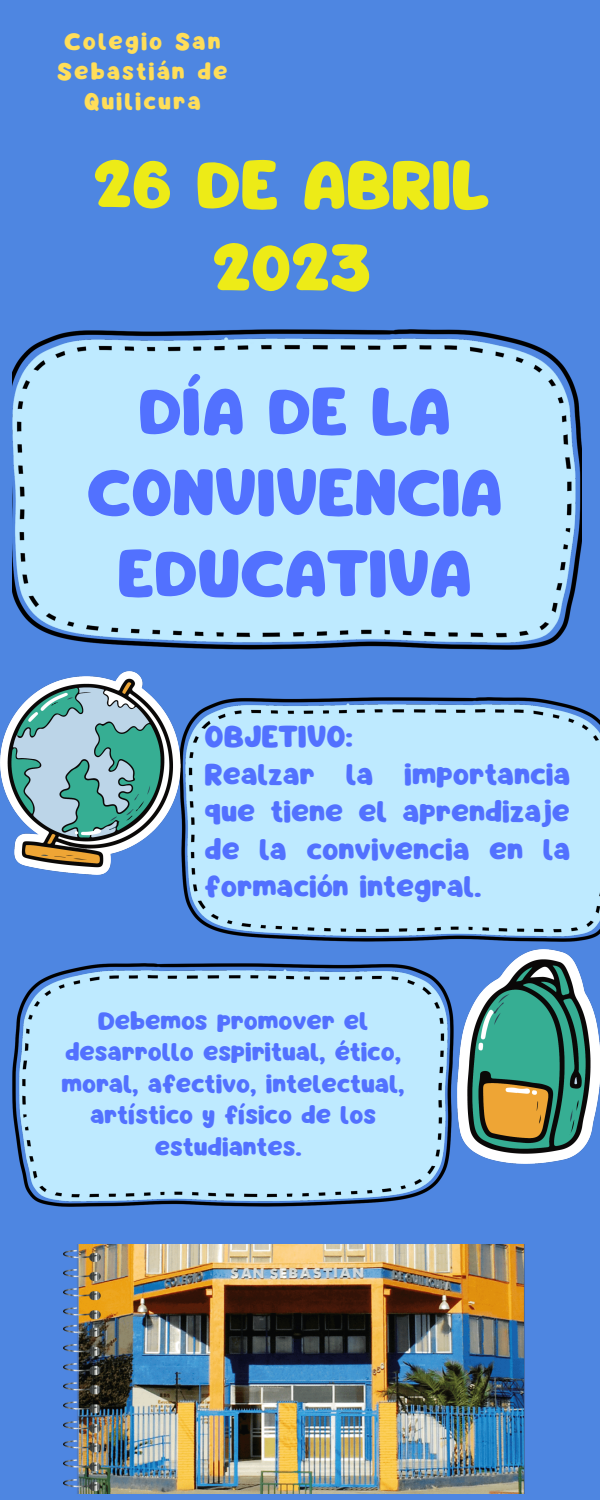
<style>
.page{position:relative;width:600px;height:1500px;background:#4e86e1}
.page>*{position:absolute;margin:0;border:0;box-sizing:border-box;transform-origin:0 0}
.t1{font:60px/83.2px "Mango";color:#edeb17;text-align:center}
.t2{font:58px/81px "Mango";color:#5271ff;text-align:center}
.t3{font:27px/37.5px "Mango";color:#5271ff}
.t4{font:23px/31.5px "Mango";color:#5271ff;text-align:center}
.t5{font:21.5px/30px "Mango";letter-spacing:.1em;color:#ffde59;text-align:center}
</style>
<div class="page">
<img style="left:13px;top:329px;width:569px;height:321px">
<img style="left:181px;top:698px;width:419px;height:244px">
<img style="left:13px;top:963px;width:441px;height:244px">
<img style="left:0;top:672px;width:181px;height:202px">
<img style="left:458px;top:950px;width:142px;height:214px">
<img style="left:64px;top:1244px;width:461px;height:250px">
<p class="t5" style="left:57px;top:28px;width:172px">Colegio San<br>Sebastián de<br>Quilicura</p>
<h1 class="t1" style="left:93px;top:147px;width:398px">26 DE ABRIL<br>2023</h1>
<h2 class="t2" style="left:87px;top:374px;width:417px">DÍA DE LA<br>CONVIVENCIA<br>EDUCATIVA</h2>
<p class="t3" style="left:205px;top:720px;width:367px">OBJETIVO:<br>Realzar la importancia que tiene el aprendizaje de la convivencia en la formación integral.</p>
<p class="t4" style="left:61px;top:1006px;width:345px">Debemos promover el desarrollo espiritual, ético, moral, afectivo, intelectual, artístico y físico de los estudiantes.</p>
</div>
